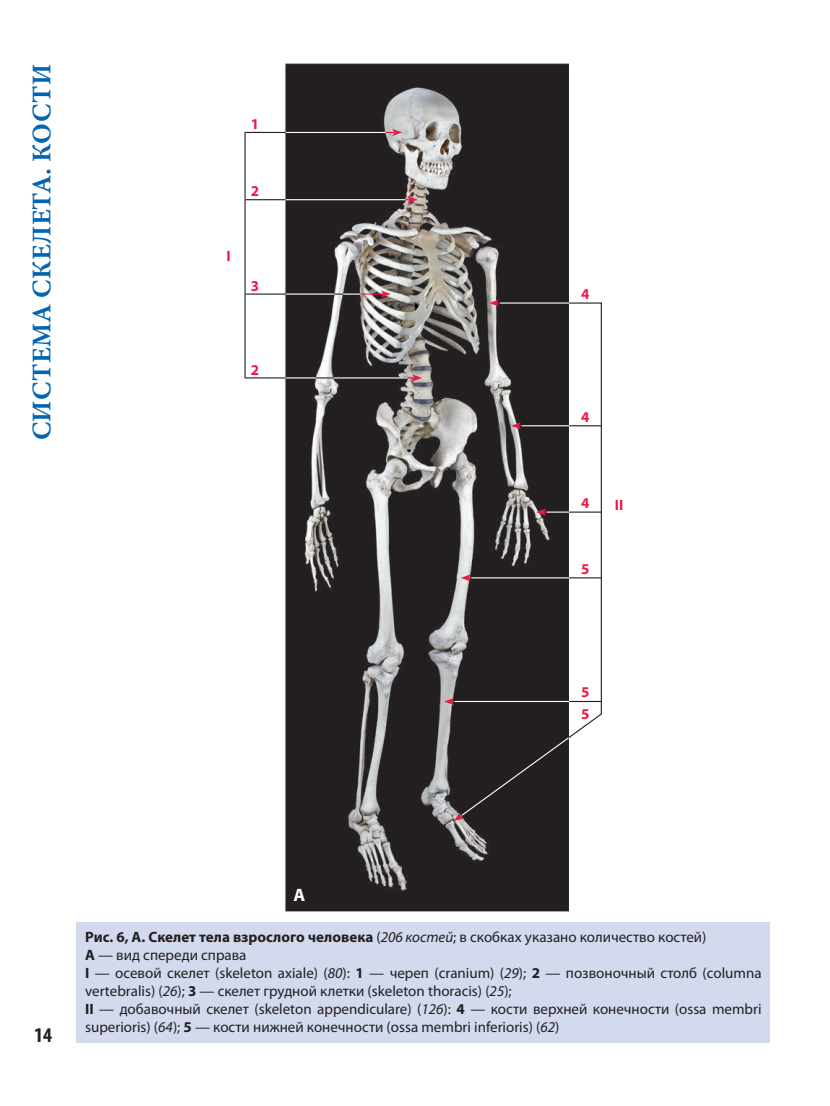
<style>
.page{position:relative;width:830px;height:1106px;background:#fff}
.page>*{position:absolute;margin:0;border:0;box-sizing:border-box;transform-origin:0 0}
.t1{font:700 27px "Minion Pro";letter-spacing:.01em;color:#0166b3}
.t2{font:700 condensed 21px "Myriad Pro";color:#231f20}
.t3{font:700 18px "Myriad Pro";color:#fff}
.t4{font:15px/18px "Myriad Pro";color:#231f20}
.t5{font:700 15px/22.4px "Myriad Pro";color:#ed1845}
.s1{font-weight:700}
.s2{font-style:italic}
</style>
<div class="page">
<img style="left:284px;top:64px;width:285px;height:848px">
<div style="left:77px;top:922px;width:693px;height:120px;background:#d4daee"></div>
<svg style="left:489px;top:299px;width:10px;height:8px"></svg>
<svg style="left:511px;top:422px;width:10px;height:7px"></svg>
<svg style="left:461px;top:574px;width:10px;height:7px"></svg>
<svg style="left:444px;top:698px;width:10px;height:7px"></svg>
<hr style="left:500px;top:302px;width:69px;height:1px;background:#fff">
<hr style="left:521px;top:425px;width:48px;height:1px;background:#fff">
<svg style="left:536px;top:508px;width:33px;height:8px"></svg>
<hr style="left:471px;top:577px;width:98px;height:1px;background:#fff">
<hr style="left:454px;top:701px;width:115px;height:1px;background:#fff">
<hr style="left:569px;top:302px;width:32px;height:1px;background:#231f20">
<hr style="left:569px;top:425px;width:32px;height:1px;background:#231f20">
<hr style="left:569px;top:511px;width:32px;height:1px;background:#231f20">
<hr style="left:569px;top:577px;width:32px;height:1px;background:#231f20">
<hr style="left:569px;top:701px;width:32px;height:1px;background:#231f20">
<svg style="left:454px;top:712px;width:148px;height:109px"></svg>
<hr style="left:600px;top:302px;width:2px;height:412px;background:#231f20">
<hr style="left:244px;top:132px;width:1px;height:246px;background:#231f20">
<svg style="left:385px;top:129px;width:17px;height:7px"></svg>
<hr style="left:286px;top:132px;width:99px;height:1px;background:#fff">
<hr style="left:245px;top:132px;width:41px;height:1px;background:#231f20">
<svg style="left:405px;top:196px;width:12px;height:7px"></svg>
<hr style="left:285px;top:199px;width:120px;height:1px;background:#fff">
<hr style="left:245px;top:199px;width:40px;height:1px;background:#231f20">
<hr style="left:360px;top:293px;width:23px;height:2px;background:#ed1845">
<svg style="left:381px;top:290px;width:10px;height:8px"></svg>
<hr style="left:286px;top:293px;width:74px;height:2px;background:#fff">
<hr style="left:245px;top:293px;width:41px;height:2px;background:#231f20">
<svg style="left:334px;top:293px;width:9px;height:2px"></svg>
<svg style="left:407px;top:374px;width:15px;height:7px"></svg>
<hr style="left:286px;top:377px;width:121px;height:1px;background:#fff">
<hr style="left:245px;top:377px;width:40px;height:1px;background:#231f20">
<svg style="left:316px;top:377px;width:18px;height:1px"></svg>
<p class="t1" style="left:26px;top:440px;width:377px;rotate:-90deg">СИСТЕМА СКЕЛЕТА. КОСТИ</p>
<p class="t5" style="left:251px;top:113px;width:10px">1</p>
<p class="t5" style="left:251px;top:181px;width:10px">2</p>
<p class="t5" style="left:226px;top:245px;width:6px">I</p>
<p class="t5" style="left:251px;top:275px;width:10px">3</p>
<p class="t5" style="left:251px;top:359px;width:10px">2</p>
<p class="t5" style="left:581px;top:283px;width:10px">4</p>
<p class="t5" style="left:581px;top:407px;width:10px">4</p>
<p class="t5" style="left:581px;top:493px;width:10px">4</p>
<p class="t5" style="left:581px;top:558px;width:10px">5</p>
<p class="t5" style="left:614px;top:495px;width:10px">II</p>
<p class="t5" style="left:581px;top:682px;width:10px">5<br>5</p>
<p class="t2" style="left:34px;top:1022px;width:19px">14</p>
<p class="t3" style="left:293px;top:888px;width:13px">А</p>
<p class="t4" style="left:85px;top:928px;width:678px"><span class="s1">Рис. 6, А. Скелет тела взрослого человека</span> (<span class="s2">206 костей</span>; в скобках указано количество костей)<br><span class="s1">А</span> — вид спереди справа<br><span class="s1">I</span> — осевой скелет (skeleton axiale) (<span class="s2">80</span>): <span class="s1">1</span> — череп (cranium) (<span class="s2">29</span>); <span class="s1">2</span> — позвоночный столб (columna vertebralis) (<span class="s2">26</span>); <span class="s1">3</span> — скелет грудной клетки (skeleton thoracis) (<span class="s2">25</span>);<br><span class="s1">II</span> — добавочный скелет (skeleton appendiculare) (<span class="s2">126</span>): <span class="s1">4</span> — кости верхней конечности (ossa membri superioris) (<span class="s2">64</span>); <span class="s1">5</span> — кости нижней конечности (ossa membri inferioris) (<span class="s2">62</span>)</p>
</div>
